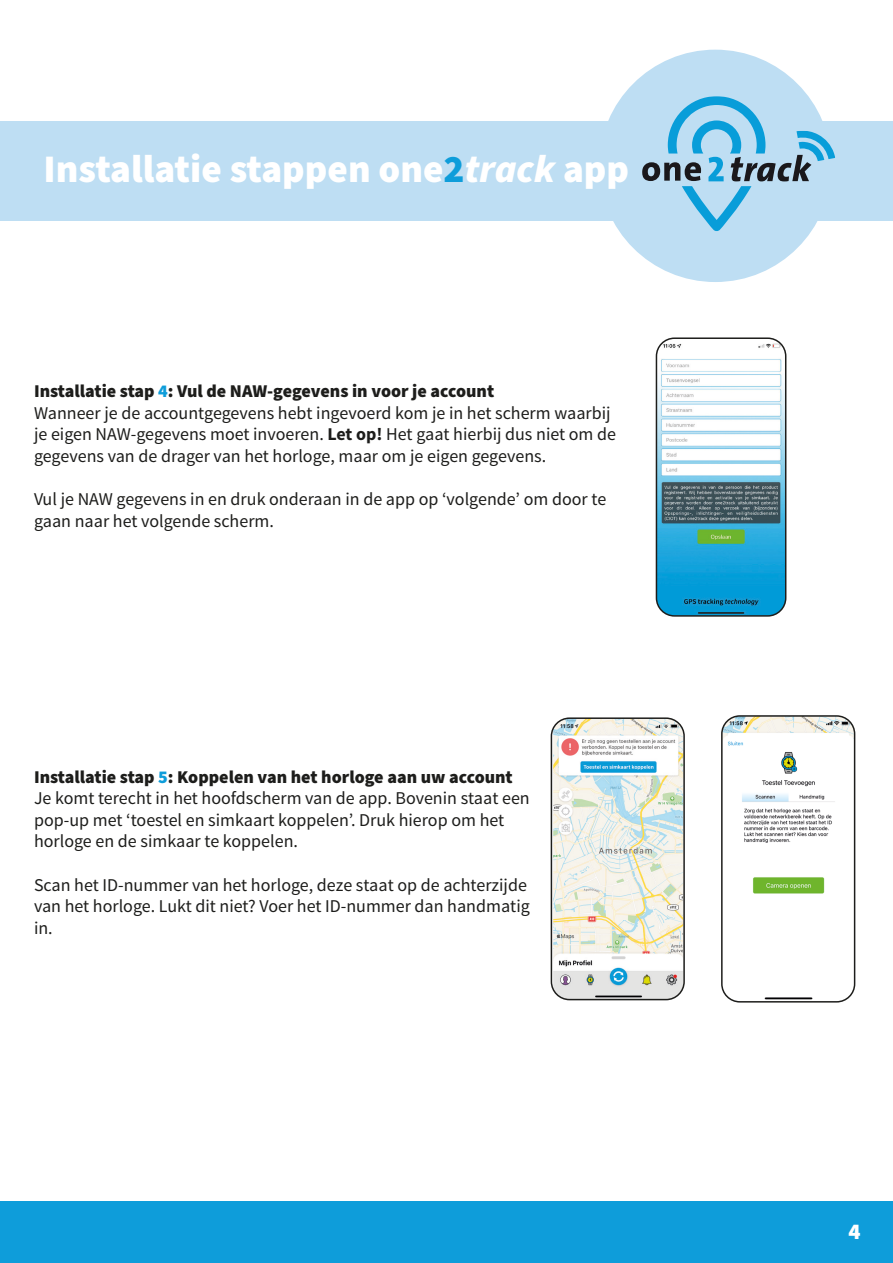
<style>
.page{position:relative;width:893px;height:1263px;background:#fff}
.page>*{position:absolute;margin:0;border:0;box-sizing:border-box;transform-origin:0 0}
.t1{font:900 39px "Source Sans Pro";color:#fff}
.t2{font:900 22.5px "Source Sans Pro";color:#fff}
.t3{font:18px/21.6px "Source Sans Pro";color:#1d1d1b}
.t4{font:900 18px "Source Sans Pro";color:#1d1d1b}
.s1{color:#0e9dda}
.s2{font-style:italic}
.s3{font-weight:700}
</style>
<div class="page">
<div style="left:0;top:121px;width:893px;height:99px;background:#bedef3"></div>
<div style="left:599px;top:50px;width:232px;height:232px;background:#bedef3;border-radius:50%"></div>
<div style="left:0;top:1201px;width:893px;height:62px;background:#0e9dda"></div>
<svg style="left:642px;top:96px;width:193px;height:135px"></svg>
<img style="left:553px;top:720px;width:130px;height:279px">
<div style="left:551px;top:717px;width:134px;height:283px;border:2px solid #1d1d1b;border-radius:18px"></div>
<img style="left:722px;top:716px;width:132px;height:286px">
<div style="left:721px;top:715px;width:134px;height:287px;border:2px solid #1d1d1b;border-radius:18px"></div>
<img style="left:657px;top:340px;width:128px;height:274px">
<div style="left:656px;top:337px;width:130px;height:280px;border:2px solid #1d1d1b;border-radius:18px"></div>
<p class="t1" style="left:44px;top:142px;width:587px">Installatie stappen one<span class="s1">2</span><span class="s2">track</span> app</p>
<p class="t4" style="left:34px;top:378px;width:462px">Installatie stap <span class="s1">4</span>: Vul de NAW-gegevens in voor je account</p>
<p class="t3" style="left:34px;top:402px;width:584px">Wanneer je de accountgegevens hebt ingevoerd kom je in het scherm waarbij je eigen NAW-gegevens moet invoeren. <span class="s3">Let op!</span> Het gaat hierbij dus niet om de gegevens van de drager van het horloge, maar om je eigen gegevens.</p>
<p class="t3" style="left:34px;top:488px;width:574px">Vul je NAW gegevens in en druk onderaan in de app op ‘volgende’ om door te gaan naar het volgende scherm.</p>
<p class="t4" style="left:34px;top:764px;width:480px">Installatie stap <span class="s1">5</span>: Koppelen van het horloge aan uw account</p>
<p class="t3" style="left:34px;top:788px;width:497px">Je komt terecht in het hoofdscherm van de app. Bovenin staat een pop-up met ‘toestel en simkaart koppelen’. Druk hierop om het horloge en de simkaar te koppelen.</p>
<p class="t3" style="left:34px;top:874px;width:497px">Scan het ID-nummer van het horloge, deze staat op de achterzijde van het horloge. Lukt dit niet? Voer het ID-nummer dan handmatig in.</p>
<p class="t2" style="left:848px;top:1216px;width:14px">4</p>
</div>
